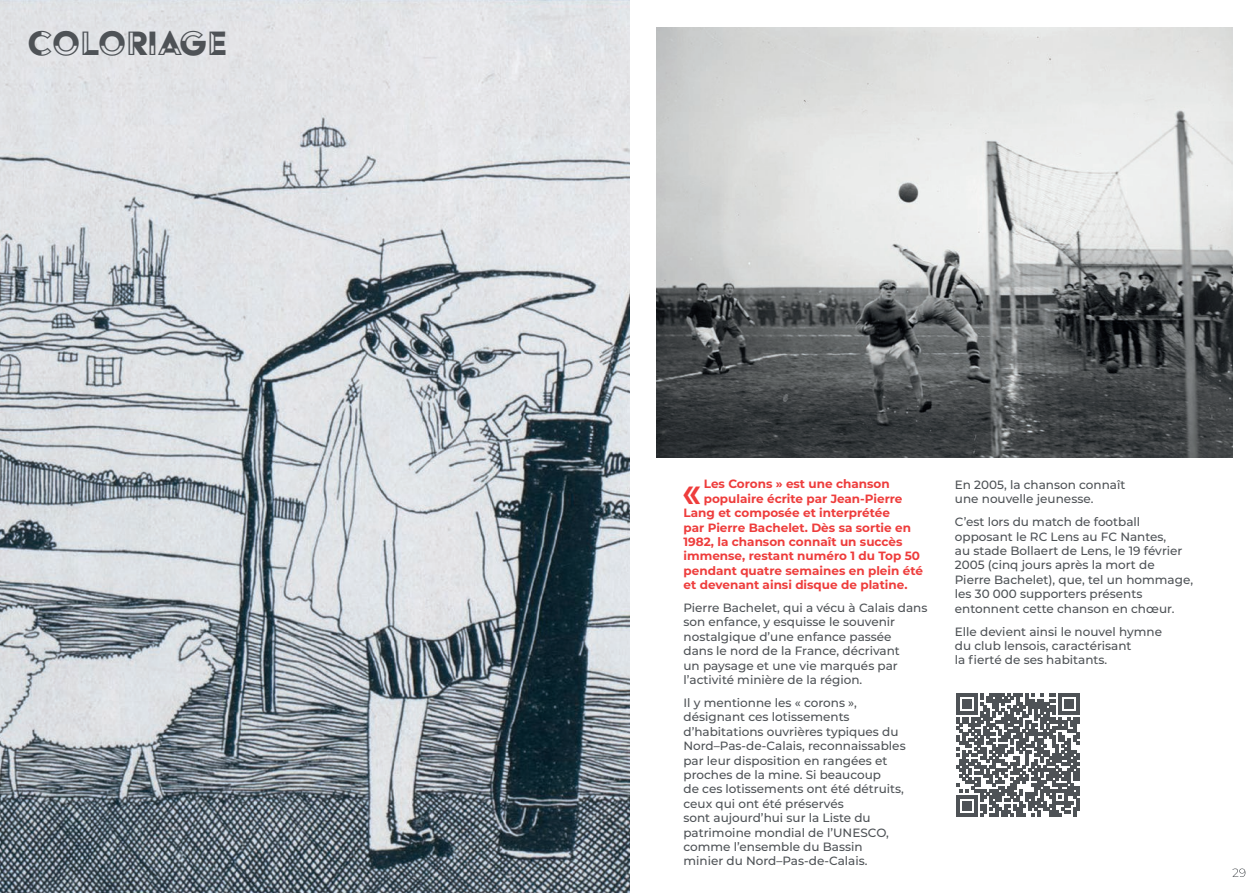
<style>
.page{position:relative;width:1259px;height:893px;background:#fff}
.page>*{position:absolute;margin:0;border:0;box-sizing:border-box;transform-origin:0 0}
.titre_p{font:39px "Acier BAT Text Noir";color:#4e5256}
.Audio_texte_lettrine{font:900 32.25px "Nilland";color:#ee3d3c}
.texte_standars_1{font:500 12px/14.4px "Montserrat";color:#4e5256}
.Audio_texte_lettrine-2{font:700 12px "Montserrat";color:#ee3d3c}
</style>
<div class="page">
<img style="left:656px;top:28px;width:576px;height:429px">
<svg style="left:956px;top:693px;width:123px;height:123px"></svg>
<img style="left:0;top:0;width:629px;height:893px">
<svg style="left:1232px;top:868px;width:13px;height:9px"></svg>
<p class="titre_p" style="left:27px;top:23px;width:201px">COLORIAGE</p>
<p class="Audio_texte_lettrine-2" style="left:704px;top:475px;width:187px">Les Corons » est une chanson</p>
<p class="Audio_texte_lettrine-2" style="left:704px;top:490px;width:200px">populaire écrite par Jean-Pierre</p>
<p class="Audio_texte_lettrine-2" style="left:683px;top:504px;width:208px">Lang et composée et interprétée</p>
<p class="Audio_texte_lettrine-2" style="left:683px;top:519px;width:229px">par Pierre Bachelet. Dès sa sortie en</p>
<p class="Audio_texte_lettrine-2" style="left:683px;top:533px;width:220px">1982, la chanson connaît un succès</p>
<p class="Audio_texte_lettrine-2" style="left:683px;top:547px;width:238px">immense, restant numéro 1 du Top 50</p>
<p class="Audio_texte_lettrine-2" style="left:683px;top:562px;width:241px">pendant quatre semaines en plein été</p>
<p class="Audio_texte_lettrine-2" style="left:683px;top:576px;width:226px">et devenant ainsi disque de platine.</p>
<p class="texte_standars_1" style="left:683px;top:600px;width:245px">Pierre Bachelet, qui a vécu à Calais dans son enfance, y esquisse le souvenir nostalgique d’une enfance passée<br>dans le nord de la France, décrivant<br>un paysage et une vie marqués par l’activité minière de la région.</p>
<p class="texte_standars_1" style="left:683px;top:695px;width:224px">Il y mentionne les « corons », désignant ces lotissements d’habitations ouvrières typiques du<br>Nord–Pas-de-Calais, reconnaissables par leur disposition en rangées et proches de la mine. Si beaucoup<br>de ces lotissements ont été détruits, ceux qui ont été préservés<br>sont aujourd’hui sur la Liste du patrimoine mondial de l’UNESCO, comme l’ensemble du Bassin<br>minier du Nord–Pas-de-Calais.</p>
<p class="Audio_texte_lettrine" style="left:684px;top:471px;width:18px">«</p>
<p class="texte_standars_1" style="left:955px;top:477px;width:172px">En 2005, la chanson connaît une nouvelle jeunesse.</p>
<p class="texte_standars_1" style="left:955px;top:514px;width:240px">C’est lors du match de football opposant le RC Lens au FC Nantes,<br>au stade Bollaert de Lens, le 19 février 2005 (cinq jours après la mort de Pierre Bachelet), que, tel un hommage, les 30 000 supporters présents entonnent cette chanson en chœur.</p>
<p class="texte_standars_1" style="left:955px;top:624px;width:209px">Elle devient ainsi le nouvel hymne du club lensois, caractérisant<br>la fierté de ses habitants.</p>
</div>
